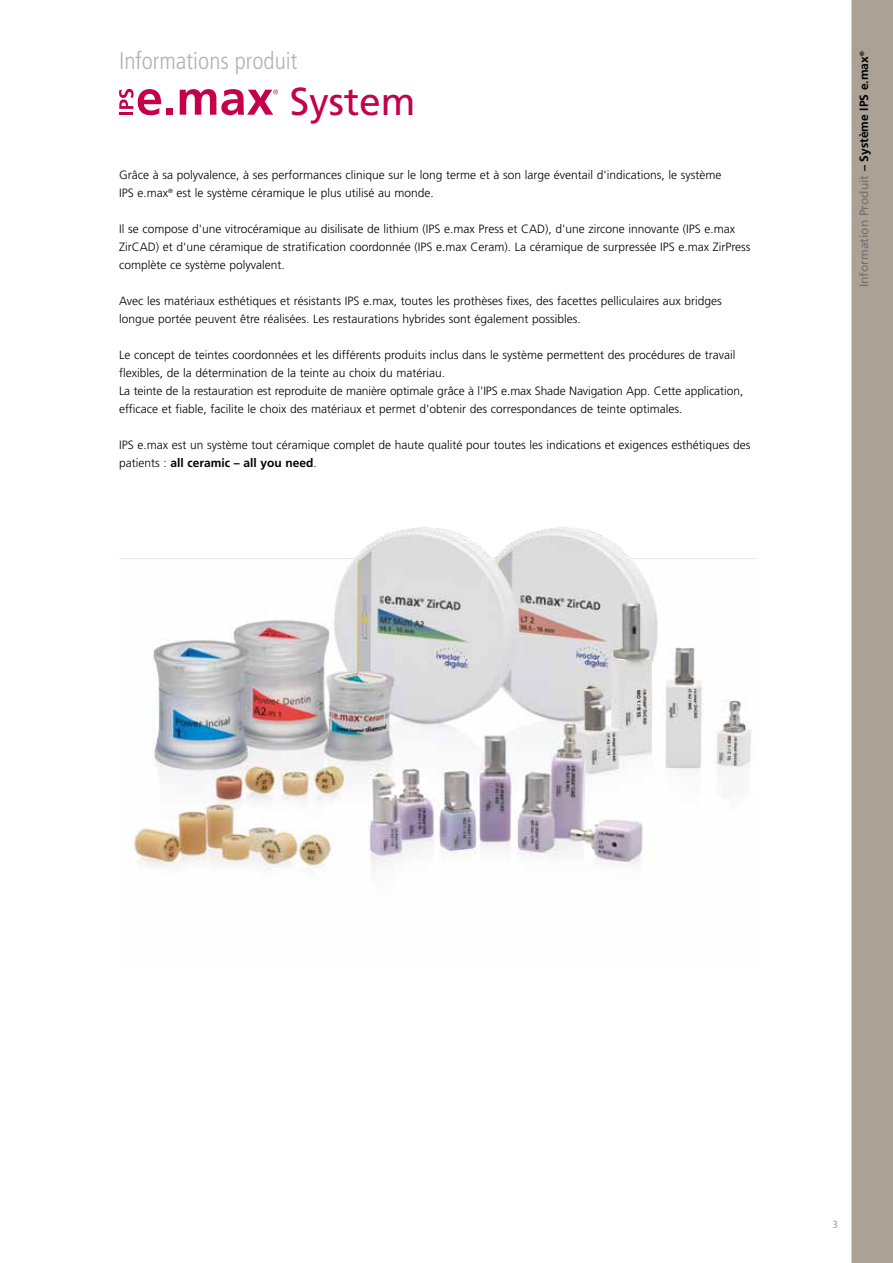
<style>
.page{position:relative;width:893px;height:1263px;background:#fff}
.page>*{position:absolute;margin:0;border:0;box-sizing:border-box;transform-origin:0 0}
.t1{font:39px "Frutiger";color:#c4014b}
.t2{font:300 condensed 24px "Frutiger";color:#b3b2b2}
.t3{font:300 12px/18px "Frutiger";color:#000}
.t4{font:12px "Frutiger";color:#706f6f}
.t5{font:condensed 10.5px "Frutiger";color:#9d9d9c}
.s1{font-weight:700}
.s2{font-weight:700;color:#000}
</style>
<div class="page">
<div style="left:166px;top:108px;width:7px;height:7px;background:#c4014b"></div>
<svg style="left:119px;top:89px;width:42px;height:26px"></svg>
<svg style="left:180px;top:89px;width:98px;height:26px"></svg>
<div style="left:851px;top:0;width:42px;height:1263px;background:#aba295"></div>
<img style="left:119px;top:527px;width:638px;height:343px">
<h2 class="t2" style="left:119px;top:47px;width:180px">Informations produit</h2>
<h1 class="t1" style="left:290px;top:79px;width:127px">System</h1>
<p class="t3" style="left:119px;top:166px;width:604px">Grâce à sa polyvalence, à ses performances clinique sur le long terme et à son large éventail d'indications, le système<br>IPS e.max<sup>®</sup> est le système céramique le plus utilisé au monde.</p>
<p class="t3" style="left:119px;top:220px;width:633px">Il se compose d'une vitrocéramique au disilisate de lithium (IPS e.max Press et CAD), d'une zircone innovante (IPS e.max<br>ZirCAD) et d'une céramique de stratification coordonnée (IPS e.max Ceram). La céramique de surpressée IPS e.max ZirPress complète ce système polyvalent.</p>
<p class="t3" style="left:119px;top:292px;width:604px">Avec les matériaux esthétiques et résistants IPS e.max, toutes les prothèses fixes, des facettes pelliculaires aux bridges longue portée peuvent être réalisées. Les restaurations hybrides sont également possibles.</p>
<p class="t3" style="left:119px;top:346px;width:626px">Le concept de teintes coordonnées et les différents produits inclus dans le système permettent des procédures de travail flexibles, de la détermination de la teinte au choix du matériau.<br>La teinte de la restauration est reproduite de manière optimale grâce à l'IPS e.max Shade Navigation App. Cette application, efficace et fiable, facilite le choix des matériaux et permet d'obtenir des correspondances de teinte optimales.</p>
<p class="t3" style="left:119px;top:436px;width:633px">IPS e.max est un système tout céramique complet de haute qualité pour toutes les indications et exigences esthétiques des patients : <span class="s1">all ceramic – all you need</span>.</p>
<p class="t4" style="left:857px;top:287px;width:237px;rotate:-90deg">Information Produit <span class="s2">– Système IPS e.max</span><sup>®</sup></p>
<p class="t5" style="left:833px;top:1218px;width:7px">3</p>
</div>
